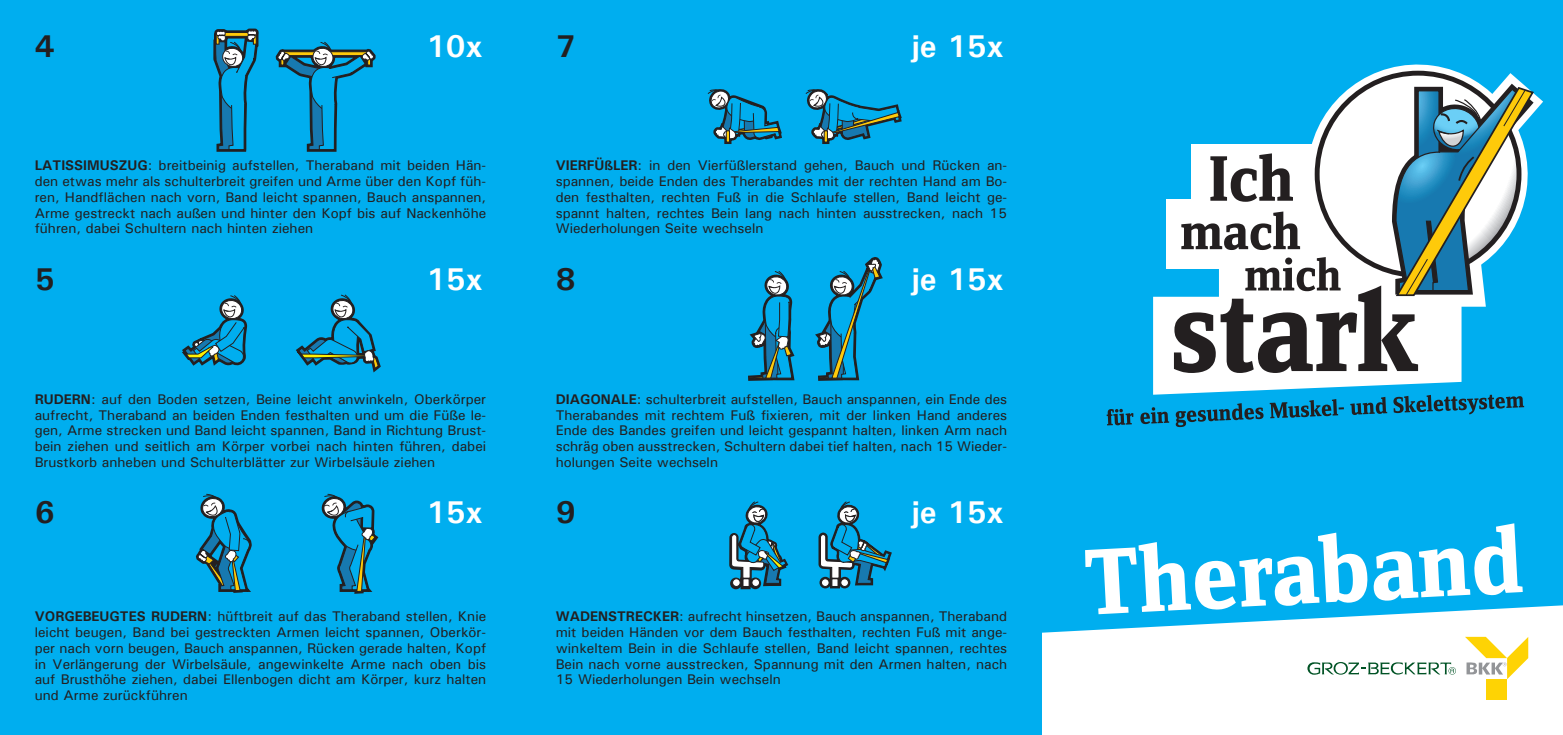
<style>
.page{position:relative;width:1563px;height:735px;background:#fff}
.page>*{position:absolute;margin:0;border:0;box-sizing:border-box;transform-origin:0 0}
.t1{font:700 31.5px "Univers";color:#fff}
.t2{font:700 31.5px "Univers";color:#231f20}
.Absatzformat_1{font:14px/15.8px "Univers ATT";color:#231f20;text-align:justify}
.s1{font-family:"Univers";font-weight:700}
</style>
<div class="page">
<div style="left:0;top:0;width:1563px;height:734px;background:#00aeef"></div>
<svg style="left:1042px;top:605px;width:521px;height:129px;fill:#fff"></svg>
<div style="left:1486px;top:679px;width:21px;height:20px;background:#fed304"></div>
<svg style="left:1465px;top:636px;width:63px;height:43px"></svg>
<svg style="left:1307px;top:661px;width:149px;height:13px"></svg>
<svg style="left:182px;top:28px;width:77px;height:338px"></svg>
<svg style="left:707px;top:89px;width:88px;height:501px"></svg>
<svg style="left:805px;top:89px;width:97px;height:500px"></svg>
<svg style="left:196px;top:493px;width:56px;height:100px"></svg>
<svg style="left:275px;top:41px;width:106px;height:553px"></svg>
<svg style="left:1375px;top:64px;width:85px;height:9px"></svg>
<svg style="left:1085px;top:523px;width:437px;height:91px"></svg>
<svg style="left:1106px;top:73px;width:437px;height:354px"></svg>
<p class="t2" style="left:35px;top:26px;width:21px">4</p>
<p class="t1" style="left:426px;top:26px;width:58px">10x</p>
<p class="t2" style="left:556px;top:26px;width:21px">7</p>
<p class="t1" style="left:912px;top:26px;width:93px">je 15x</p>
<p class="Absatzformat_1" style="left:35px;top:157px;width:453px"><span class="s1">LATISSIMUSZUG</span>: breitbeinig aufstellen, Theraband mit beiden Hän&shy;den etwas mehr als schulterbreit greifen und Arme über den Kopf füh&shy;ren, Handflächen nach vorn, Band leicht spannen, Bauch anspannen, Arme gestreckt nach außen und hinter den Kopf bis auf Nackenhöhe führen, dabei Schultern nach hinten ziehen</p>
<p class="Absatzformat_1" style="left:556px;top:157px;width:453px"><span class="s1">VIERFÜSLER</span>: in den Vierfüßlerstand gehen, Bauch und Rücken an&shy;spannen, beide Enden des Therabandes mit der rechten Hand am Bo&shy;den festhalten, rechten Fuß in die Schlaufe stellen, Band leicht ge&shy;spannt halten, rechtes Bein lang nach hinten ausstrecken, nach 15<br>Wiederholungen Seite wechseln</p>
<p class="t2" style="left:35px;top:259px;width:21px">5</p>
<p class="t1" style="left:426px;top:259px;width:58px">15x</p>
<p class="t2" style="left:556px;top:259px;width:21px">8</p>
<p class="t1" style="left:912px;top:259px;width:93px">je 15x</p>
<p class="Absatzformat_1" style="left:35px;top:390px;width:453px"><span class="s1">RUDERN</span>: auf den Boden setzen, Beine leicht anwinkeln, Oberkörper aufrecht, Theraband an beiden Enden festhalten und um die Füße le&shy;gen, Arme strecken und Band leicht spannen, Band in Richtung Brust&shy;bein ziehen und seitlich am Körper vorbei nach hinten führen, dabei Brustkorb anheben und Schulterblätter zur Wirbelsäule ziehen</p>
<p class="Absatzformat_1" style="left:556px;top:390px;width:453px"><span class="s1">DIAGONALE</span>: schulterbreit aufstellen, Bauch anspannen, ein Ende des Therabandes mit rechtem Fuß fixieren, mit der linken Hand anderes Ende des Bandes greifen und leicht gespannt halten, linken Arm nach schräg oben ausstrecken, Schultern dabei tief halten, nach 15 Wieder&shy;holungen Seite wechseln</p>
<p class="t2" style="left:35px;top:492px;width:21px">6</p>
<p class="t1" style="left:426px;top:492px;width:58px">15x</p>
<p class="t2" style="left:556px;top:492px;width:21px">9</p>
<p class="t1" style="left:912px;top:492px;width:93px">je 15x</p>
<p class="Absatzformat_1" style="left:35px;top:608px;width:453px"><span class="s1">VORGEBEUGTES RUDERN</span>: hüftbreit auf das Theraband stellen, Knie leicht beugen, Band bei gestreckten Armen leicht spannen, Oberkör&shy;per nach vorn beugen, Bauch anspannen, Rücken gerade halten, Kopf in Verlängerung der Wirbelsäule, angewinkelte Arme nach oben bis auf Brusthöhe ziehen, dabei Ellenbogen dicht am Körper, kurz halten und Arme zurückführen</p>
<p class="Absatzformat_1" style="left:556px;top:608px;width:453px"><span class="s1">WADENSTRECKER</span>: aufrecht hinsetzen, Bauch anspannen, Theraband mit beiden Händen vor dem Bauch festhalten, rechten Fuß mit ange&shy;winkeltem Bein in die Schlaufe stellen, Band leicht spannen, rechtes Bein nach vorne ausstrecken, Spannung mit den Armen halten, nach 15 Wiederholungen Bein wechseln</p>
</div>
